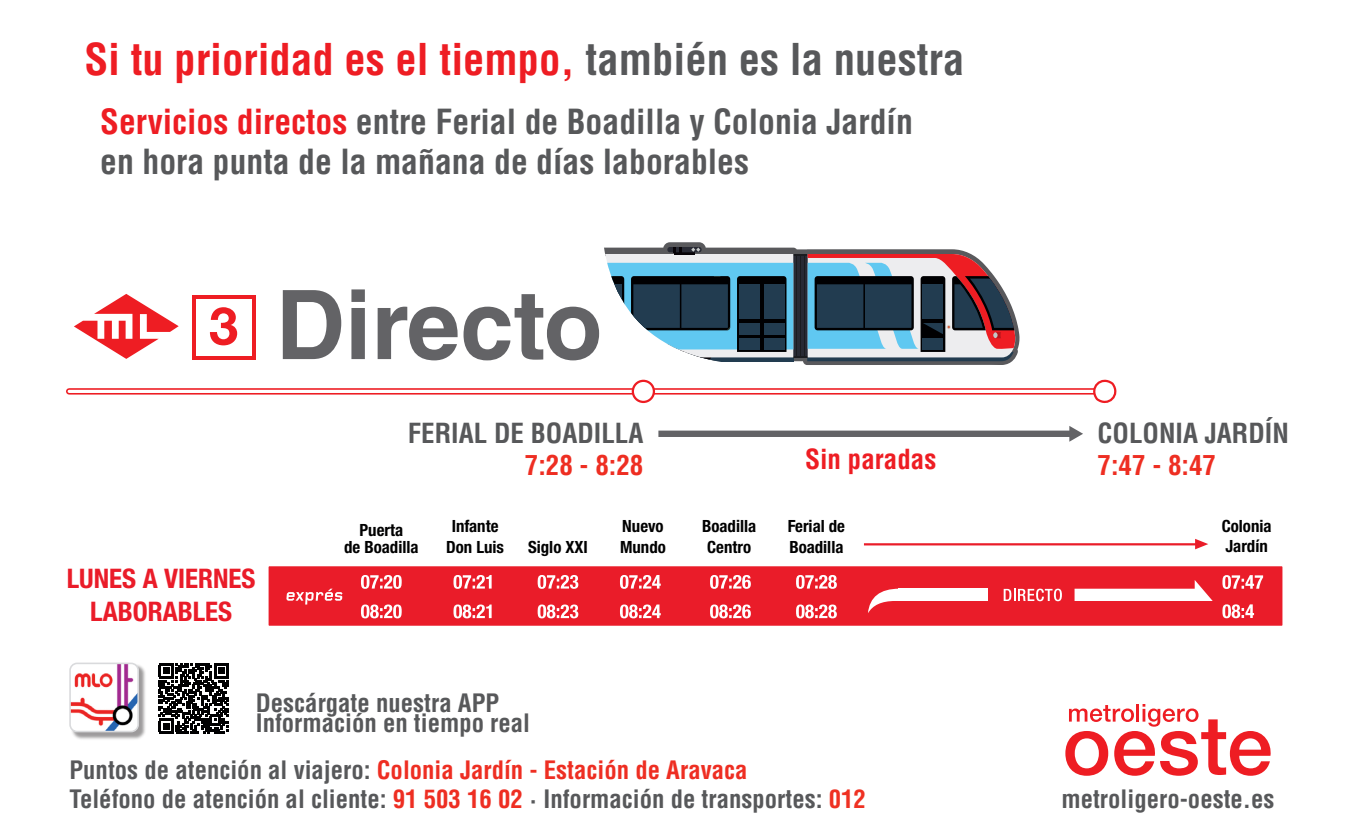
<style>
.page{position:relative;width:1350px;height:837px;background:#fff}
.page>*{position:absolute;margin:0;border:0;box-sizing:border-box;transform-origin:0 0}
.t1{font:700 95.85px "Helvetica LT Std";color:#636366}
.t2{font:700 condensed 42.75px "Helvetica LT Std";color:#ee1d23}
.t3{font:700 condensed 33.75px/40.5px "Helvetica LT Std";color:#57585a}
.t4{font:700 condensed 27px "Helvetica LT Std";color:#57585a}
.t5{font:700 condensed 27px/32.4px "Helvetica Neue LT Std";color:#ea1c29;text-align:center}
.t6{font:700 condensed 27px "Helvetica LT Std";color:#ee2e22}
.t7{font:700 condensed 27px "Helvetica LT Std";color:#ee1d23}
.t8{font:700 condensed 24.75px/29.2px "Helvetica LT Std";color:#57585a}
.t9{font:700 condensed 16.88px/20.2px "Helvetica Neue LT Std";color:#000001;text-align:center}
.s1{color:#57585a}
.s2{color:#ee1d23}
.s3{color:#ee2e22}
.s4{color:#ef3122}
</style>
<div class="page">
<svg style="left:663px;top:242px;width:357px;height:123px"></svg>
<svg style="left:793px;top:254px;width:14px;height:103px"></svg>
<hr style="left:806px;top:256px;width:2px;height:99px;background:#282a34">
<hr style="left:802px;top:256px;width:2px;height:99px;background:#282a34">
<hr style="left:797px;top:256px;width:2px;height:99px;background:#282a34">
<hr style="left:793px;top:256px;width:2px;height:99px;background:#282a34">
<svg style="left:604px;top:247px;width:189px;height:117px"></svg>
<svg style="left:807px;top:254px;width:209px;height:107px;background:#757886"></svg>
<div style="left:190px;top:293px;width:68px;height:68px;border:1px solid #fff"></div>
<div style="left:192px;top:295px;width:64px;height:64px;background:#ee1d23"></div>
<svg style="left:74px;top:294px;width:105px;height:65px"></svg>
<div style="left:196px;top:299px;width:56px;height:56px;background:#fff"></div>
<svg style="left:210px;top:307px;width:27px;height:38px"></svg>
<svg style="left:1065px;top:704px;width:206px;height:71px"></svg>
<hr style="left:864px;top:543px;width:336px;height:2px;background:#ea1c29">
<svg style="left:1195px;top:538px;width:13px;height:11px"></svg>
<div style="left:264px;top:562px;width:1023px;height:67px;background:#ea1c29;border:4px solid #fff"></div>
<svg style="left:796px;top:575px;width:41px;height:13px"></svg>
<svg style="left:710px;top:575px;width:41px;height:13px"></svg>
<svg style="left:620px;top:575px;width:41px;height:13px"></svg>
<svg style="left:538px;top:575px;width:40px;height:13px"></svg>
<svg style="left:453px;top:575px;width:39px;height:13px"></svg>
<svg style="left:361px;top:575px;width:41px;height:13px"></svg>
<svg style="left:796px;top:604px;width:41px;height:14px"></svg>
<svg style="left:710px;top:604px;width:41px;height:14px"></svg>
<svg style="left:620px;top:604px;width:41px;height:14px"></svg>
<svg style="left:538px;top:604px;width:40px;height:14px"></svg>
<svg style="left:453px;top:604px;width:39px;height:14px"></svg>
<svg style="left:361px;top:604px;width:41px;height:14px"></svg>
<svg style="left:1004px;top:588px;width:58px;height:13px"></svg>
<svg style="left:868px;top:588px;width:31px;height:25px"></svg>
<svg style="left:1074px;top:580px;width:138px;height:20px"></svg>
<svg style="left:286px;top:588px;width:57px;height:16px"></svg>
<svg style="left:1222px;top:575px;width:41px;height:13px"></svg>
<svg style="left:1222px;top:604px;width:32px;height:14px"></svg>
<div style="left:898px;top:588px;width:90px;height:12px;background:#fff"></div>
<svg style="left:69px;top:388px;width:1019px;height:6px;background:#ef3238"></svg>
<svg style="left:69px;top:389px;width:1019px;height:4px"></svg>
<svg style="left:1088px;top:379px;width:29px;height:25px"></svg>
<svg style="left:633px;top:380px;width:21px;height:22px"></svg>
<div style="left:632px;top:379px;width:23px;height:24px;border:2px solid #ee1d23;border-radius:50%"></div>
<div style="left:658px;top:430px;width:414px;height:7px;background:#636366"></div>
<svg style="left:1069px;top:426px;width:14px;height:15px"></svg>
<img style="left:72px;top:665px;width:73px;height:74px">
<img style="left:72px;top:665px;width:66px;height:66px">
<div style="left:69px;top:662px;width:70px;height:70px;border:2px solid #d9dadc;border-radius:7px"></div>
<svg style="left:158px;top:665px;width:67px;height:69px"></svg>
<svg style="left:159px;top:663px;width:70px;height:70px"></svg>
<h2 class="t2" style="left:84px;top:33px;width:881px">Si tu prioridad es el tiempo, <span class="s1">también es la nuestra</span></h2>
<h3 class="t3" style="left:100px;top:101px;width:814px"><span class="s2">Servicios directos</span> entre Ferial de Boadilla y Colonia Jardín en hora punta de la mañana de días laborables</h3>
<h1 class="t1" style="left:276px;top:267px;width:328px">Directo</h1>
<p class="t4" style="left:408px;top:416px;width:237px">FERIAL DE BOADILLA</p>
<p class="t6" style="left:525px;top:448px;width:120px">7:28 - 8:28</p>
<p class="t4" style="left:1097px;top:416px;width:193px">COLONIA JARDÍN</p>
<p class="t7" style="left:805px;top:442px;width:133px">Sin paradas</p>
<p class="t6" style="left:1097px;top:448px;width:120px">7:47 - 8:47</p>
<p class="t5" style="left:67px;top:562px;width:190px">LUNES A VIERNES<br>LABORABLES</p>
<p class="t9" style="left:344px;top:520px;width:76px;line-height:17.1px">Puerta<br>de Boadilla</p>
<p class="t9" style="left:452px;top:516px;width:48px">Infante</p>
<p class="t9" style="left:620px;top:516px;width:47px;text-align:left">Nuevo<br>Mundo</p>
<p class="t9" style="left:702px;top:516px;width:56px">Boadilla<br>Centro</p>
<p class="t9" style="left:788px;top:516px;width:59px">Ferial de</p>
<p class="t9" style="left:446px;top:536px;width:59px">Don Luis</p>
<p class="t9" style="left:528px;top:536px;width:61px">Siglo XXI</p>
<p class="t9" style="left:789px;top:536px;width:56px">Boadilla</p>
<p class="t8" style="left:256px;top:692px;width:276px;line-height:20.2px">Descárgate nuestra APP<br>Información en tiempo real</p>
<p class="t8" style="left:70px;top:754px;width:798px">Puntos de atención al viajero: <span class="s3">Colonia Jardín - Estación de Aravaca<br></span>Teléfono de atención al cliente: <span class="s3">91 503 16 02</span> · Información de transportes: <span class="s4">012</span></p>
<p class="t9" style="left:1222px;top:515px;width:51px;text-align:left">Colonia<br>Jardín</p>
<p class="t8" style="left:1061px;top:783px;width:215px">metroligero-oeste.es</p>
</div>
